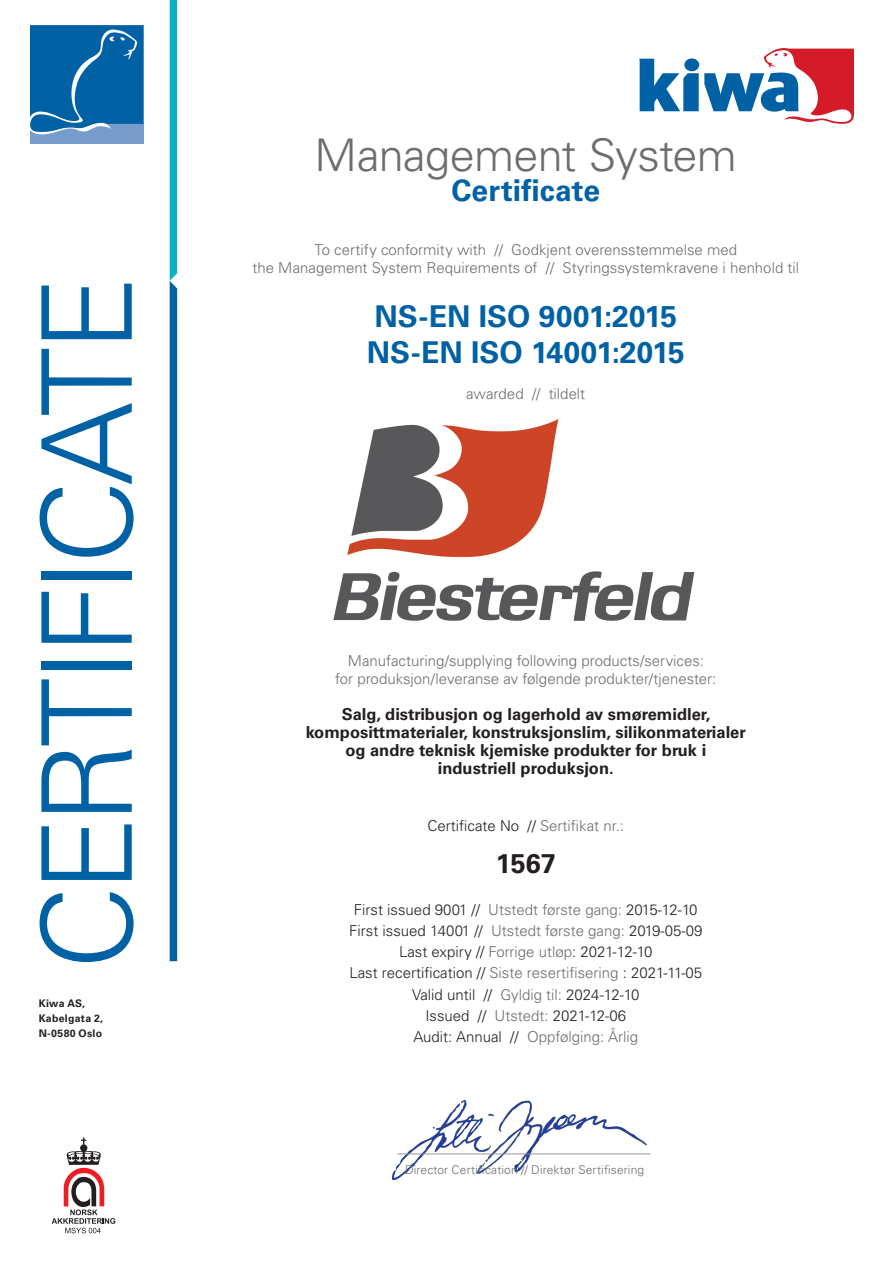
<style>
.page{position:relative;width:893px;height:1263px;background:#fff}
.page>*{position:absolute;margin:0;border:0;box-sizing:border-box;transform-origin:0 0}
.certificate_title{font:300 45px "Univers LT Std";letter-spacing:-.015em;color:#6c6d70}
.certificate{font:700 30px "Univers LT Std";color:#0062a5}
.t1{font:700 27px "Univers LT Std";color:#231f20}
.t2{font:700 16.5px "Univers LT Std";color:#231f20}
.explanation_text{font:300 15px "Univers LT Std";color:#6c6d70}
.t3{font:300 15px "Univers LT Std";color:#231f20}
.t4{font:300 12px "Univers LT Std";letter-spacing:.01em;color:#6c6d70}
.t5{font:700 10.5px/15px "Univers LT Std";letter-spacing:.03em;color:#231f20}
.s1{color:#6c6d70}
.s2{color:#231f20}
</style>
<div class="page">
<svg style="left:639px;top:48px;width:215px;height:76px"></svg>
<div style="left:684px;top:58px;width:15px;height:13px;background:#0062a5;border-radius:50%"></div>
<div style="left:30px;top:124px;width:114px;height:20px;background:#759cca"></div>
<svg style="left:30px;top:25px;width:114px;height:110px;background:#176fad"></svg>
<svg style="left:170px;top:0;width:7px;height:961px;background:#047aaf"></svg>
<svg style="left:40px;top:892px;width:94px;height:70px"></svg>
<svg style="left:41px;top:824px;width:91px;height:56px"></svg>
<svg style="left:41px;top:679px;width:91px;height:133px"></svg>
<div style="left:41px;top:661px;width:91px;height:8px;background:#0062a5"></div>
<svg style="left:41px;top:592px;width:91px;height:51px"></svg>
<div style="left:41px;top:571px;width:91px;height:9px;background:#0062a5"></div>
<svg style="left:40px;top:349px;width:94px;height:208px"></svg>
<svg style="left:41px;top:284px;width:91px;height:55px"></svg>
<svg style="left:52px;top:1137px;width:63px;height:96px"></svg>
<img style="left:392px;top:1100px;width:254px;height:80px">
<hr style="left:397px;top:1153px;width:253px;height:1px;background:#939598">
<img style="left:333px;top:419px;width:362px;height:202px">
<p class="t5" style="left:39px;top:995px;width:66px">Kiwa AS,<br>Kabelgata 2,<br>N-0580 Oslo</p>
<p class="certificate_title" style="left:315px;top:128px;width:424px">Management System</p>
<p class="certificate" style="left:451px;top:173px;width:150px">Certificate</p>
<p class="explanation_text" style="left:314px;top:240px;width:424px">To certify conformity with // Godkjent overensstemmelse med</p>
<p class="explanation_text" style="left:252px;top:258px;width:548px">the Management System Requirements of // Styringssystemkravene i henhold til</p>
<p class="certificate" style="left:374px;top:299px;width:304px">NS-EN ISO 9001:2015</p>
<p class="certificate" style="left:367px;top:335px;width:319px">NS-EN ISO 14001:2015</p>
<p class="explanation_text" style="left:466px;top:384px;width:120px">awarded // tildelt</p>
<p class="explanation_text" style="left:348px;top:652px;width:358px">Manufacturing/supplying following products/services:</p>
<p class="explanation_text" style="left:335px;top:670px;width:383px">for produksjon/leveranse av følgende produkter/tjenester:</p>
<p class="t2" style="left:342px;top:705px;width:370px">Salg, distribusjon og lagerhold av smøremidler,</p>
<p class="t2" style="left:306px;top:723px;width:442px">komposittmaterialer, konstruksjonslim, silikonmaterialer</p>
<p class="t2" style="left:345px;top:741px;width:362px">og andre teknisk kjemiske produkter for bruk i</p>
<p class="t2" style="left:438px;top:759px;width:177px">industriell produksjon.</p>
<p class="t3" style="left:428px;top:817px;width:198px">Certificate No // <span class="s1">Sertifikat nr.:</span></p>
<p class="t1" style="left:496px;top:848px;width:62px">1567</p>
<p class="t3" style="left:354px;top:901px;width:345px">First issued 9001 // <span class="s1">Utstedt første gang:</span> 2015-12-10</p>
<p class="t3" style="left:349px;top:922px;width:355px">First issued 14001 // <span class="s1">Utstedt første gang:</span> 2019-05-09</p>
<p class="t3" style="left:399px;top:943px;width:255px">Last expiry // <span class="s1">Forrige utløp</span>: 2021-12-10</p>
<p class="t3" style="left:349px;top:964px;width:354px">Last recertification // <span class="s1">Siste resertifisering</span> : 2021-11-05</p>
<p class="t3" style="left:412px;top:985px;width:229px">Valid until // <span class="s1">Gyldig til:</span> 2024-12-10</p>
<p class="t3" style="left:425px;top:1006px;width:202px">Issued // <span class="s1">Utstedt:</span> 2021-12-06</p>
<p class="explanation_text" style="left:413px;top:1027px;width:226px"><span class="s2">Audit: Annual //</span> Oppfølging: Årlig</p>
<p class="t4" style="left:405px;top:1163px;width:241px">Director Certification // Direktør Sertifisering</p>
</div>
